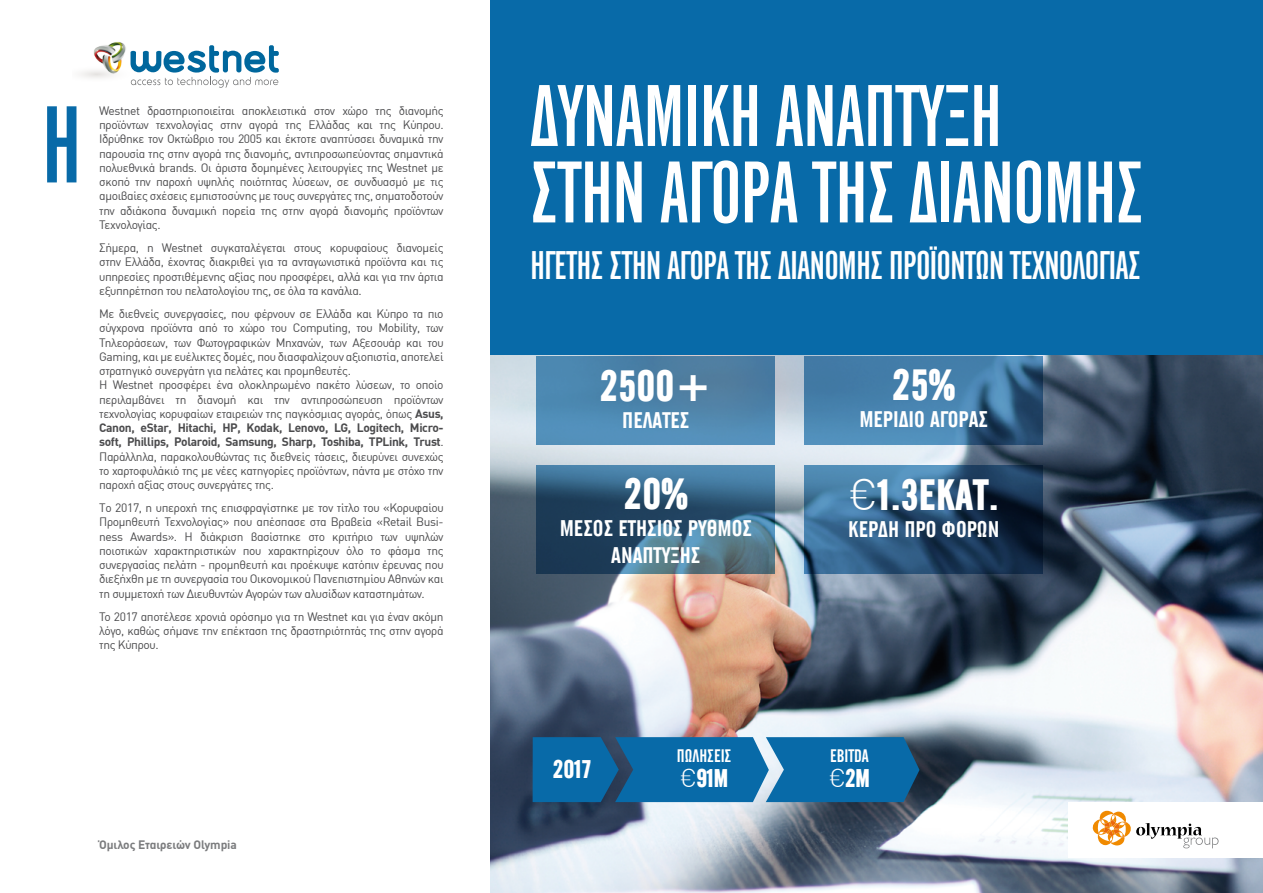
<style>
.page{position:relative;width:1263px;height:893px;background:#fff}
.page>*{position:absolute;margin:0;border:0;box-sizing:border-box;transform-origin:0 0}
.t1{font:90px "CF Blast Gothic Maxi";color:#086aa8}
.t2{font:72px/76.5px "CF Blast Gothic Maxi";color:#fff}
.t3{font:700 43.5px "CF Blast Gothic Medi";color:#fff}
.t4{font:33px "CF Blast Gothic Maxi";letter-spacing:-.01em;color:#fff}
.t5{font:700 25.5px "CF Blast Gothic Medi";letter-spacing:-.015em;color:#fff}
.t6{font:25.35px/27px "CF Blast Gothic Mini";color:#fff;text-align:center}
.t7{font:18px "CF Blast Gothic Medi";color:#fff}
.t8{font:12px/14.2px "DIN Greek";letter-spacing:-.03em;color:#4b4b4d;text-align:justify}
.t9{font:700 12px "DIN Greek";letter-spacing:-.01em;color:#7b7c7e}
.s1{font-weight:700}
.s2{font-family:"DIN Greek";font-weight:300}
</style>
<div class="page">
<div style="left:490px;top:0;width:773px;height:370px;background:#086aa8"></div>
<img style="left:490px;top:356px;width:773px;height:537px">
<svg style="left:537px;top:465px;width:238px;height:109px"></svg>
<svg style="left:805px;top:465px;width:238px;height:109px"></svg>
<svg style="left:805px;top:356px;width:238px;height:89px;fill:#447faa"></svg>
<div style="left:537px;top:356px;width:238px;height:89px;background:linear-gradient(to bottom,#497b9f,#5491bb)"></div>
<div style="left:1068px;top:802px;width:195px;height:55px;background:#fff"></div>
<img style="left:109px;top:42px;width:16px;height:3px">
<svg style="left:80px;top:45px;width:199px;height:43px"></svg>
<svg style="left:533px;top:737px;width:386px;height:65px"></svg>
<svg style="left:1093px;top:811px;width:125px;height:37px"></svg>
<h1 class="t1" style="left:42px;top:94px;width:41px">Η</h1>
<p class="t8" style="left:99px;top:103px;width:346px">Westnet δραστηριοποιείται αποκλειστικά στον χώρο της διανομής προϊόντων τεχνολογίας στην αγορά της Ελλάδας και της Κύπρου.<br>Ιδρύθηκε τον Οκτώβριο του 2005 και έκτοτε αναπτύσσει δυναμικά την παρουσία της στην αγορά της διανομής, αντιπροσωπεύοντας σημαντικά πολυεθνικά brands. Οι άριστα δομημένες λειτουργίες της Westnet με σκοπό την παροχή υψηλής ποιότητας λύσεων, σε συνδυασμό με τις αμοιβαίες σχέσεις εμπιστοσύνης με τους συνεργάτες της, σηματοδοτούν την αδιάκοπα δυναμική πορεία της στην αγορά διανομής προϊόντων Τεχνολογίας.</p>
<p class="t8" style="left:99px;top:241px;width:346px">Σήμερα, η Westnet συγκαταλέγεται στους κορυφαίους διανομείς στην Ελλάδα, έχοντας διακριθεί για τα ανταγωνιστικά προϊόντα και τις υπηρεσίες προστιθέμενης αξίας που προσφέρει, αλλά και για την άρτια εξυπηρέτηση του πελατολογίου της, σε όλα τα κανάλια.</p>
<p class="t8" style="left:99px;top:307px;width:346px;text-align:left">Με διεθνείς συνεργασίες, που φέρνουν σε Ελλάδα και Κύπρο τα πιο σύγχρονα προϊόντα από το χώρο του Computing, του Mobility, των Τηλεοράσεων, των Φωτογραφικών Μηχανών, των Αξεσουάρ και του Gaming, και με ευέλικτες δομές, που διασφαλίζουν αξιοπιστία, αποτελεί στρατηγικό συνεργάτη για πελάτες και προμηθευτές.<br>Η Westnet προσφέρει ένα ολοκληρωμένο πακέτο λύσεων, το οποίο περιλαμβάνει τη διανομή και την αντιπροσώπευση προϊόντων τεχνολογίας κορυφαίων εταιρειών της παγκόσμιας αγοράς, όπως <span class="s1">Asus, Canon, eStar, Hitachi, HP, Kodak, Lenovo, LG, Logitech, Micro&shy;soft, Phillips, Polaroid, Samsung, Sharp, Toshiba, TPLink, Trust</span>.<br>Παράλληλα, παρακολουθώντας τις διεθνείς τάσεις, διευρύνει συνεχώς το χαρτοφυλάκιό της με νέες κατηγορίες προϊόντων, πάντα με στόχο την παροχή αξίας στους συνεργάτες της.</p>
<p class="t8" style="left:99px;top:501px;width:346px">Τo 2017, η υπεροχή της επισφραγίστηκε με τον τίτλο του «Κορυφαίου Προμηθευτή Τεχνολογίας» που απέσπασε στα Βραβεία «Retail Busi&shy;ness Awards». Η διάκριση βασίστηκε στο κριτήριο των υψηλών ποιοτικών χαρακτηριστικών που χαρακτηρίζουν όλο το φάσμα της συνεργασίας πελάτη - προμηθευτή και προέκυψε κατόπιν έρευνας που διεξήχθη με τη συνεργασία του Οικονομικού Πανεπιστημίου Αθηνών και τη συμμετοχή των Διευθυντών Αγορών των αλυσίδων καταστημάτων.</p>
<p class="t8" style="left:99px;top:610px;width:346px">Το 2017 αποτέλεσε χρονιά ορόσημο για τη Westnet και για έναν ακόμη λόγο, καθώς σήμανε την επέκταση της δραστηριότητάς της στην αγορά της Κύπρου.</p>
<p class="t9" style="left:99px;top:838px;width:139px">Όμιλος Εταιρειών Olympia</p>
<h2 class="t2" style="left:530px;top:81px;width:614px">ΔΥΝΑΜΙΚΗ ΑΝΑΠΤΥΞΗ<br>ΣΤΗΝ ΑΓΟΡΑ ΤΗΣ ΔΙΑΝΟΜΗΣ</h2>
<h3 class="t4" style="left:530px;top:246px;width:93px">Ηγέτης στην</h3>
<h3 class="t4" style="left:667px;top:246px;width:14px">αγορά</h3>
<h3 class="t4" style="left:735px;top:246px;width:57px">της διανομής</h3>
<h3 class="t4" style="left:889px;top:246px;width:208px">προϊόντωντεχνολογίας</h3>
<h3 class="t3" style="left:600px;top:363px;width:114px">2500+</h3>
<h3 class="t6" style="left:622px;top:407px;width:69px">ΠΕΛΑΤΕΣ</h3>
<h3 class="t3" style="left:624px;top:471px;width:65px">20%</h3>
<h3 class="t6" style="left:560px;top:515px;width:194px">ΜΕΣΟΣ ΕΤΗΣΙΟΣ ΡΥΘΜΟΣ<br>ΑΝΑΠΤΥΞΗΣ</h3>
<h3 class="t5" style="left:553px;top:755px;width:40px">2017</h3>
<h3 class="t7" style="left:677px;top:746px;width:56px">ΠΩΛΗΣΕΙΣ</h3>
<h3 class="t5" style="left:680px;top:765px;width:50px"><span class="s2">€</span>91M</h3>
<h3 class="t3" style="left:892px;top:361px;width:64px">25%</h3>
<h3 class="t6" style="left:859px;top:405px;width:130px">ΜΕΡΙΔΙΟ ΑΓΟΡΑΣ</h3>
<h3 class="t3" style="left:848px;top:472px;width:152px"><span class="s2">€</span>1.3ΕΚΑΤ.</h3>
<h3 class="t6" style="left:848px;top:516px;width:153px">ΚΕΡΔΗ ΠΡΟ ΦΟΡΩΝ</h3>
<h3 class="t7" style="left:830px;top:746px;width:40px">EBITDA</h3>
<h3 class="t5" style="left:829px;top:765px;width:43px"><span class="s2">€</span>2M</h3>
</div>
